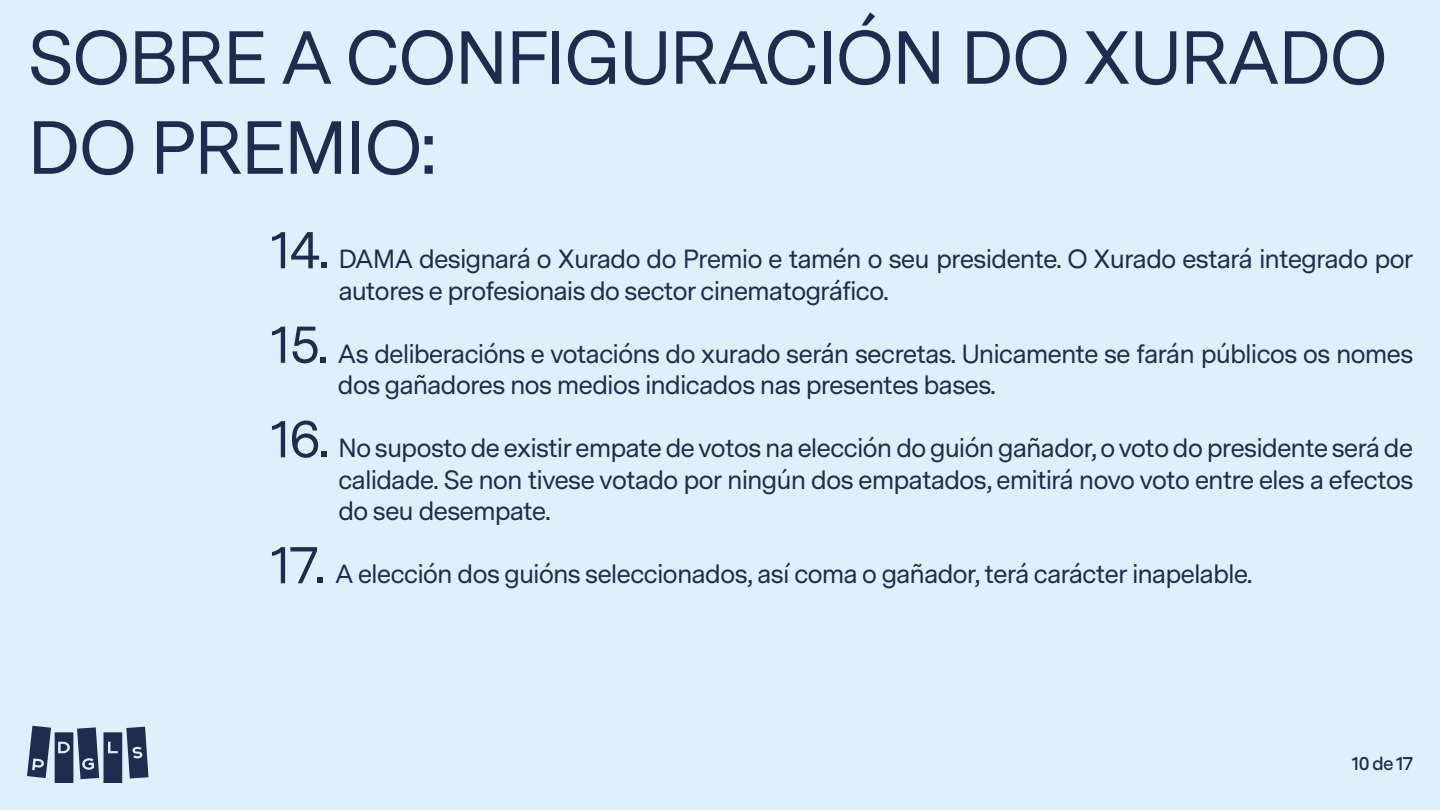
<style>
.page{position:relative;width:1440px;height:810px;background:#ddf1fc}
.page>*{position:absolute;margin:0;border:0;box-sizing:border-box;transform-origin:0 0}
.t1{font:75px/90px "Messina Sans";letter-spacing:-.04em;color:#1c2d50}
.t2{font:26.25px/31.5px "Messina Sans";letter-spacing:-.04em;color:#1c2d50}
.t3{font:600 18.75px "Messina Sans";color:#1c2d50}
.s1{font-size:52.5px}
</style>
<div class="page">
<svg style="left:27px;top:726px;width:121px;height:57px"></svg>
<h1 class="t1" style="left:27px;top:10px;width:1363px">SOBRE A CONFIGURACIÓN DO XURADO<br>DO PREMIO:</h1>
<p class="t2" style="left:338px;top:243px;width:1077px;text-indent:-68px"><span class="s1">14.</span> DAMA designará o Xurado do Premio e tamén o seu presidente. O Xurado estará integrado por autores e profesionais do sector cinematográfico.</p>
<p class="t2" style="left:338px;top:337px;width:1077px;text-indent:-68px"><span class="s1">15.</span> As deliberacións e votacións do xurado serán secretas. Unicamente se farán públicos os nomes dos gañadores nos medios indicados nas presentes bases.</p>
<p class="t2" style="left:338px;top:432px;width:1077px;text-align:justify;text-indent:-68px"><span class="s1">16.</span> No suposto de existir empate de votos na elección do guión gañador, o voto do presidente será de calidade. Se non tivese votado por ningún dos empatados, emitirá novo voto entre eles a efectos do seu desempate.</p>
<p class="t2" style="left:270px;top:558px;width:984px"><span class="s1">17.</span> A elección dos guións seleccionados, así coma o gañador, terá carácter inapelable.</p>
<p class="t3" style="left:1352px;top:750px;width:63px">10 de 17</p>
</div>
